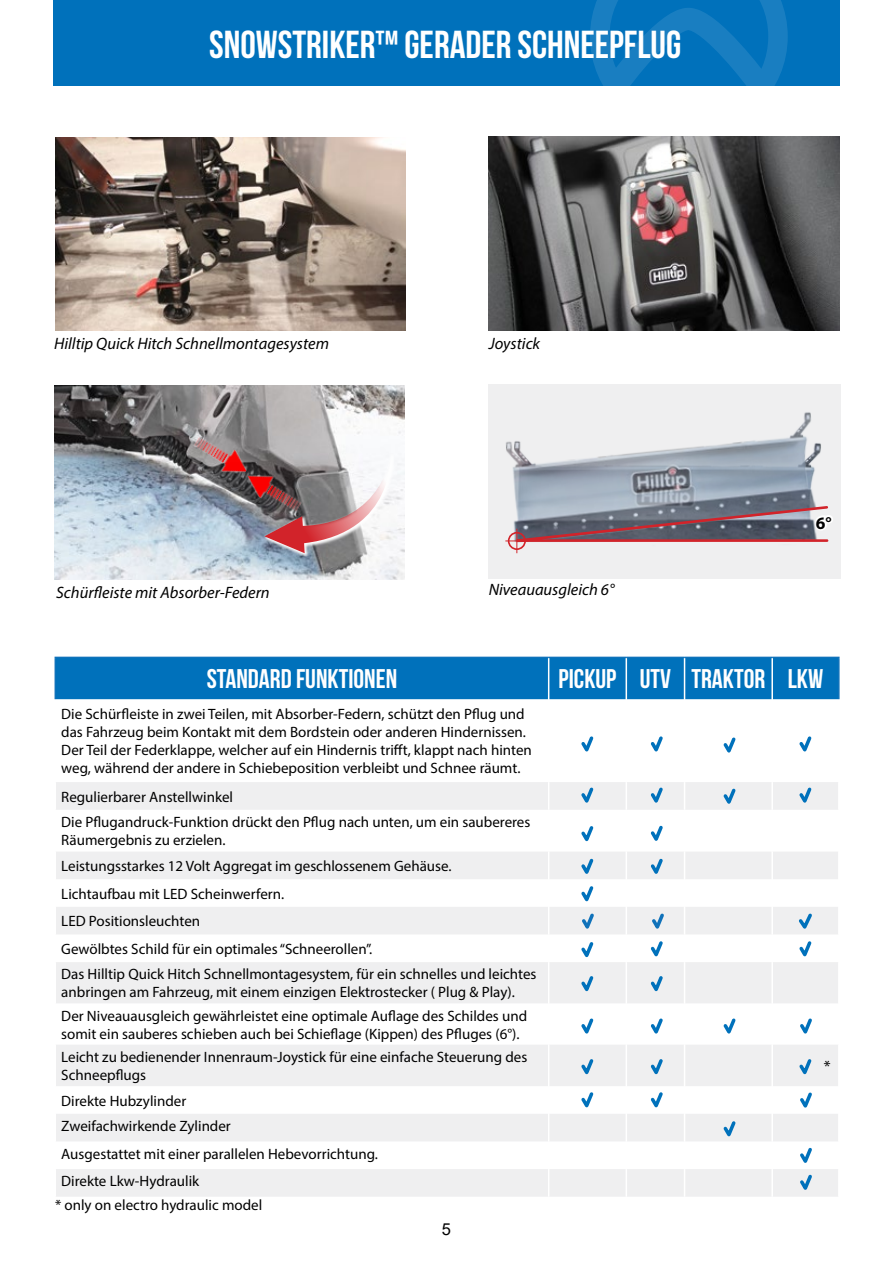
<style>
.page{position:relative;width:893px;height:1263px;background:#fff}
.page>*{position:absolute;margin:0;border:0;box-sizing:border-box;transform-origin:0 0}
.t1{font:39px "Bebas Neue";color:#fff}
.t2{font:27px "Bebas Neue";color:#fff}
.t3{font:700 17.4px "Myriad Pro";color:#000}
.t4{font:italic 16.5px "Myriad Pro";color:#000}
.t5{font:16.5px "Arial";color:#000}
.t6{font:16.5px "Myriad Pro";color:#000}
.t7{font:15px/18px "Myriad Pro";color:#000}
</style>
<div class="page">
<img style="left:489px;top:137px;width:351px;height:194px">
<img style="left:55px;top:137px;width:350px;height:193px">
<div style="left:489px;top:384px;width:352px;height:195px;background:#efeff0"></div>
<img style="left:506px;top:412px;width:315px;height:142px">
<svg style="left:488px;top:504px;width:345px;height:49px"></svg>
<img style="left:54px;top:386px;width:350px;height:193px">
<svg style="left:257px;top:450px;width:142px;height:109px"></svg>
<img style="left:179px;top:428px;width:73px;height:63px">
<img style="left:241px;top:458px;width:73px;height:61px">
<div style="left:54px;top:0;width:786px;height:86px;background:#0071bb"></div>
<svg style="left:590px;top:0;width:198px;height:86px"></svg>
<div style="left:56px;top:658px;width:782px;height:41px;background:#0071bb"></div>
<svg style="left:56px;top:782px;width:782px;height:415px;fill:#efeff0"></svg>
<svg style="left:548px;top:782px;width:1px;height:28px"></svg>
<svg style="left:626px;top:782px;width:1px;height:28px"></svg>
<svg style="left:684px;top:782px;width:1px;height:28px"></svg>
<hr style="left:771px;top:782px;width:2px;height:28px;background:#fff">
<hr style="left:548px;top:810px;width:1px;height:41px;background:#fff">
<hr style="left:626px;top:810px;width:1px;height:41px;background:#fff">
<hr style="left:684px;top:810px;width:1px;height:41px;background:#fff">
<hr style="left:771px;top:810px;width:2px;height:41px;background:#fff">
<hr style="left:771px;top:851px;width:2px;height:28px;background:#fff">
<hr style="left:771px;top:879px;width:2px;height:28px;background:#fff">
<hr style="left:771px;top:907px;width:2px;height:27px;background:#fff">
<svg style="left:548px;top:851px;width:1px;height:111px"></svg>
<svg style="left:626px;top:851px;width:1px;height:111px"></svg>
<svg style="left:684px;top:851px;width:1px;height:111px"></svg>
<hr style="left:771px;top:934px;width:2px;height:28px;background:#fff">
<hr style="left:548px;top:962px;width:1px;height:41px;background:#fff">
<hr style="left:626px;top:962px;width:1px;height:41px;background:#fff">
<hr style="left:684px;top:962px;width:1px;height:41px;background:#fff">
<hr style="left:771px;top:962px;width:2px;height:41px;background:#fff">
<hr style="left:548px;top:1003px;width:1px;height:42px;background:#fff">
<hr style="left:626px;top:1003px;width:1px;height:42px;background:#fff">
<hr style="left:684px;top:1003px;width:1px;height:42px;background:#fff">
<hr style="left:771px;top:1003px;width:2px;height:42px;background:#fff">
<hr style="left:548px;top:1045px;width:1px;height:41px;background:#fff">
<hr style="left:626px;top:1045px;width:1px;height:41px;background:#fff">
<hr style="left:684px;top:1045px;width:1px;height:41px;background:#fff">
<hr style="left:771px;top:1045px;width:2px;height:41px;background:#fff">
<hr style="left:771px;top:1086px;width:2px;height:28px;background:#fff">
<hr style="left:771px;top:1114px;width:2px;height:27px;background:#fff">
<hr style="left:771px;top:1141px;width:2px;height:28px;background:#fff">
<svg style="left:548px;top:1086px;width:1px;height:111px"></svg>
<svg style="left:626px;top:1086px;width:1px;height:111px"></svg>
<svg style="left:684px;top:1086px;width:1px;height:111px"></svg>
<hr style="left:771px;top:1169px;width:2px;height:28px;background:#fff">
<hr style="left:55px;top:657px;width:494px;height:1px;background:#1072ba">
<hr style="left:55px;top:658px;width:1px;height:41px;background:#1072ba">
<hr style="left:549px;top:657px;width:77px;height:1px;background:#1072ba">
<hr style="left:626px;top:657px;width:58px;height:1px;background:#1072ba">
<hr style="left:684px;top:657px;width:88px;height:1px;background:#1072ba">
<hr style="left:772px;top:657px;width:68px;height:1px;background:#1072ba">
<hr style="left:838px;top:658px;width:2px;height:41px;background:#1072ba">
<hr style="left:548px;top:658px;width:1px;height:41px;background:#fff">
<hr style="left:626px;top:658px;width:1px;height:41px;background:#fff">
<hr style="left:684px;top:658px;width:1px;height:41px;background:#fff">
<hr style="left:771px;top:658px;width:2px;height:41px;background:#fff">
<svg style="left:581px;top:736px;width:13px;height:16px"></svg>
<svg style="left:578px;top:785px;width:18px;height:24px"></svg>
<svg style="left:578px;top:823px;width:18px;height:24px"></svg>
<svg style="left:578px;top:856px;width:19px;height:107px"></svg>
<svg style="left:578px;top:973px;width:18px;height:24px"></svg>
<svg style="left:578px;top:1015px;width:18px;height:25px"></svg>
<svg style="left:578px;top:1056px;width:18px;height:24px"></svg>
<svg style="left:578px;top:1089px;width:18px;height:24px"></svg>
<svg style="left:723px;top:737px;width:13px;height:16px"></svg>
<svg style="left:720px;top:786px;width:18px;height:24px"></svg>
<svg style="left:720px;top:1015px;width:18px;height:25px"></svg>
<svg style="left:720px;top:1118px;width:18px;height:24px"></svg>
<svg style="left:799px;top:736px;width:13px;height:16px"></svg>
<svg style="left:796px;top:785px;width:18px;height:24px"></svg>
<svg style="left:796px;top:911px;width:19px;height:51px"></svg>
<svg style="left:797px;top:1015px;width:18px;height:25px"></svg>
<svg style="left:797px;top:1090px;width:18px;height:24px"></svg>
<svg style="left:797px;top:1145px;width:18px;height:51px"></svg>
<svg style="left:796px;top:1056px;width:18px;height:24px"></svg>
<svg style="left:650px;top:736px;width:13px;height:16px"></svg>
<svg style="left:648px;top:785px;width:18px;height:24px"></svg>
<svg style="left:648px;top:823px;width:18px;height:24px"></svg>
<svg style="left:648px;top:856px;width:18px;height:24px"></svg>
<svg style="left:648px;top:911px;width:19px;height:51px"></svg>
<svg style="left:648px;top:973px;width:18px;height:24px"></svg>
<svg style="left:648px;top:1015px;width:18px;height:25px"></svg>
<svg style="left:648px;top:1056px;width:18px;height:24px"></svg>
<svg style="left:648px;top:1089px;width:18px;height:24px"></svg>
<h1 class="t1" style="left:209px;top:23px;width:474px">SNOWSTRIKER™ GERADER SCHNEEPFLUG</h1>
<p class="t4" style="left:54px;top:334px;width:277px">Hilltip Quick Hitch Schnellmontagesystem</p>
<p class="t4" style="left:56px;top:583px;width:215px">Schürfleiste mit Absorber-Federn</p>
<p class="t4" style="left:489px;top:334px;width:53px">Joystick</p>
<p class="t4" style="left:489px;top:579px;width:127px">Niveauausgleich 6°</p>
<p class="t3" style="left:816px;top:511px;width:17px">6°</p>
<h2 class="t2" style="left:207px;top:664px;width:192px">STANDARD FUNKTIONEN</h2>
<h2 class="t2" style="left:559px;top:664px;width:266px">PICKUP UTV TRAKTOR LKW</h2>
<p class="t7" style="left:61px;top:705px;width:472px">Die Schürfleiste in zwei Teilen, mit Absorber-Federn, schützt den Pflug und das Fahrzeug beim Kontakt mit dem Bordstein oder anderen Hindernissen.<br>Der Teil der Federklappe, welcher auf ein Hindernis trifft, klappt nach hinten weg, während der andere in Schiebeposition verbleibt und Schnee räumt.</p>
<p class="t7" style="left:61px;top:783px;width:471px;line-height:25.7px">Regulierbarer Anstellwinkel<br>Die Pflugandruck-Funktion drückt den Pflug nach unten, um ein saubereres</p>
<p class="t7" style="left:61px;top:827px;width:392px;line-height:25.8px">Räumergebnis zu erzielen.<br>Leistungsstarkes 12 Volt Aggregat im geschlossenem Gehäuse.</p>
<p class="t7" style="left:61px;top:879px;width:313px;line-height:27.6px">Lichtaufbau mit LED Scheinwerfern.<br>LED Positionsleuchten<br>Gewölbtes Schild für ein optimales “Schneerollen”.</p>
<p class="t7" style="left:61px;top:965px;width:477px">Das Hilltip Quick Hitch Schnellmontagesystem, für ein schnelles und leichtes anbringen am Fahrzeug, mit einem einzigen Elektrostecker ( Plug &amp; Play).</p>
<p class="t7" style="left:61px;top:1006px;width:467px">Der Niveauausgleich gewährleistet eine optimale Auflage des Schildes und somit ein sauberes schieben auch bei Schieflage (Kippen) des Pfluges (6°).</p>
<p class="t7" style="left:61px;top:1048px;width:467px">Leicht zu bedienender Innenraum-Joystick für eine einfache Steuerung des<br>Schneepflugs</p>
<p class="t6" style="left:824px;top:1056px;width:8px">*</p>
<p class="t7" style="left:61px;top:1087px;width:171px;line-height:25.5px">Direkte Hubzylinder<br>Zweifachwirkende Zylinder</p>
<p class="t7" style="left:61px;top:1139px;width:318px;line-height:27.6px">Ausgestattet mit einer parallelen Hebevorrichtung.<br>Direkte Lkw-Hydraulik</p>
<p class="t7" style="left:55px;top:1196px;width:209px">* only on electro hydraulic model</p>
<p class="t5" style="left:442px;top:1217px;width:11px">5</p>
</div>
